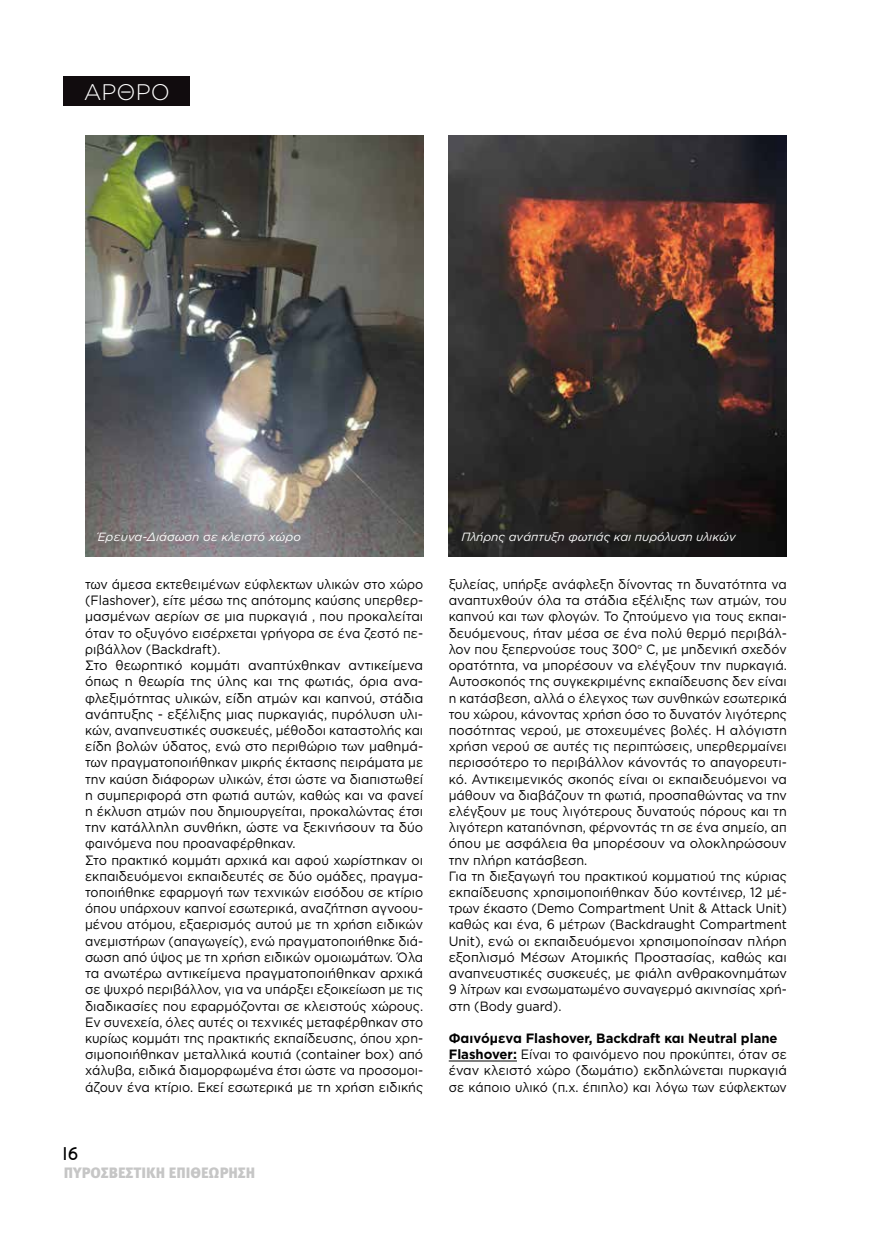
<style>
.page{position:relative;width:872px;height:1234px;background:#fff}
.page>*{position:absolute;margin:0;border:0;box-sizing:border-box;transform-origin:0 0}
.t1{font:300 22.5px "Gotham Greek";color:#fff}
.t2{font:900 15px "Meta Pro";color:#c6c6c6}
.t3{font:15px "Star Avenue";color:#000}
.t4{font:13.5px/16.2px "Gotham Greek";color:#000;scale:.93 1}
.t5{font:13.5px/16.2px "Gotham Greek";color:#000;scale:.92 1}
.t6{font:italic 11.85px "Gotham Greek";color:#fff}
.s1{font-weight:700}
</style>
<div class="page">
<div style="left:64px;top:77px;width:126px;height:29px;background:#110c0e"></div>
<hr style="left:449px;top:1060px;width:68px;height:1px;background:#000">
<img style="left:85px;top:135px;width:338px;height:421px">
<img style="left:449px;top:135px;width:338px;height:421px">
<h1 class="t1" style="left:84px;top:79px;width:88px">ΑΡΘΡΟ</h1>
<p class="t6" style="left:98px;top:530px;width:205px">Έρευνα-Διάσωση σε κλειστό χώρο</p>
<p class="t6" style="left:461px;top:530px;width:276px">Πλήρης ανάπτυξη φωτιάς και πυρόλυση υλικών</p>
<p class="t4" style="left:85px;top:575px;width:365px">των άμεσα εκτεθειμένων εύφλεκτων υλικών στο χώρο (Flashover), είτε μέσω της απότομης καύσης υπερθερ&shy;μασμένων αερίων σε μια πυρκαγιά , που προκαλείται όταν το οξυγόνο εισέρχεται γρήγορα σε ένα ζεστό πε&shy;ριβάλλον (Backdraft).<br>Στο θεωρητικό κομμάτι αναπτύχθηκαν αντικείμενα όπως η θεωρία της ύλης και της φωτιάς, όρια ανα&shy;φλεξιμότητας υλικών, είδη ατμών και καπνού, στάδια ανάπτυξης - εξέλιξης μιας πυρκαγιάς, πυρόλυση υλι&shy;κών, αναπνευστικές συσκευές, μέθοδοι καταστολής και είδη βολών ύδατος, ενώ στο περιθώριο των μαθημά&shy;των πραγματοποιήθηκαν μικρής έκτασης πειράματα με την καύση διάφορων υλικών, έτσι ώστε να διαπιστωθεί η συμπεριφορά στη φωτιά αυτών, καθώς και να φανεί η έκλυση ατμών που δημιουργείται, προκαλώντας έτσι την κατάλληλη συνθήκη, ώστε να ξεκινήσουν τα δύο φαινόμενα που προαναφέρθηκαν.<br>Στο πρακτικό κομμάτι αρχικά και αφού χωρίστηκαν οι εκπαιδευόμενοι εκπαιδευτές σε δύο ομάδες, πραγμα&shy;τοποιήθηκε εφαρμογή των τεχνικών εισόδου σε κτίριο όπου υπάρχουν καπνοί εσωτερικά, αναζήτηση αγνοου&shy;μένου ατόμου, εξαερισμός αυτού με τη χρήση ειδικών ανεμιστήρων (απαγωγείς), ενώ πραγματοποιήθηκε διά&shy;σωση από ύψος με τη χρήση ειδικών ομοιωμάτων. Όλα τα ανωτέρω αντικείμενα πραγματοποιήθηκαν αρχικά σε ψυχρό περιβάλλον, για να υπάρξει εξοικείωση με τις διαδικασίες που εφαρμόζονται σε κλειστούς χώρους.<br>Εν συνεχεία, όλες αυτές οι τεχνικές μεταφέρθηκαν στο κυρίως κομμάτι της πρακτικής εκπαίδευσης, όπου χρη&shy;σιμοποιήθηκαν μεταλλικά κουτιά (container box) από χάλυβα, ειδικά διαμορφωμένα έτσι ώστε να προσομοι&shy;άζουν ένα κτίριο. Εκεί εσωτερικά με τη χρήση ειδικής</p>
<p class="t4" style="left:449px;top:575px;width:365px">ξυλείας, υπήρξε ανάφλεξη δίνοντας τη δυνατότητα να αναπτυχθούν όλα τα στάδια εξέλιξης των ατμών, του καπνού και των φλογών. Το ζητούμενο για τους εκπαι&shy;δευόμενους, ήταν μέσα σε ένα πολύ θερμό περιβάλ&shy;λον που ξεπερνούσε τους 300<sup>ο</sup> C, με μηδενική σχεδόν ορατότητα, να μπορέσουν να ελέγξουν την πυρκαγιά.<br>Αυτοσκοπός της συγκεκριμένης εκπαίδευσης δεν είναι η κατάσβεση, αλλά ο έλεγχος των συνθηκών εσωτερικά του χώρου, κάνοντας χρήση όσο το δυνατόν λιγότερης ποσότητας νερού, με στοχευμένες βολές. Η αλόγιστη χρήση νερού σε αυτές τις περιπτώσεις, υπερθερμαίνει περισσότερο το περιβάλλον κάνοντάς το απαγορευτι&shy;κό. Αντικειμενικός σκοπός είναι οι εκπαιδευόμενοι να μάθουν να διαβάζουν τη φωτιά, προσπαθώντας να την ελέγξουν με τους λιγότερους δυνατούς πόρους και τη λιγότερη καταπόνηση, φέρνοντάς τη σε ένα σημείο, απ όπου με ασφάλεια θα μπορέσουν να ολοκληρώσουν την πλήρη κατάσβεση.<br>Για τη διεξαγωγή του πρακτικού κομματιού της κύριας εκπαίδευσης χρησιμοποιήθηκαν δύο κοντέινερ, 12 μέ&shy;τρων έκαστο (Demo Compartment Unit &amp; Attack Unit) καθώς και ένα, 6 μέτρων (Backdraught Compartment Unit), ενώ οι εκπαιδευόμενοι χρησιμοποίησαν πλήρη εξοπλισμό Μέσων Ατομικής Προστασίας, καθώς και αναπνευστικές συσκευές, με φιάλη ανθρακονημάτων 9 λίτρων και ενσωματωμένο συναγερμό ακινησίας χρή&shy;στη (Body guard).</p>
<p class="t5" style="left:449px;top:1029px;width:369px"><span class="s1">Φαινόμενα Flashover, Backdraft και Neutral plane Flashover:</span> Είναι το φαινόμενο που προκύπτει, όταν σε έναν κλειστό χώρο (δωμάτιο) εκδηλώνεται πυρκαγιά σε κάποιο υλικό (π.χ. έπιπλο) και λόγω των εύφλεκτων</p>
<p class="t3" style="left:64px;top:1144px;width:16px">16</p>
<p class="t2" style="left:64px;top:1160px;width:193px">ΠΥΡΟΣΒΕΣΤΙΚΗ ΕΠΙΘΕΩΡΗΣΗ</p>
</div>
